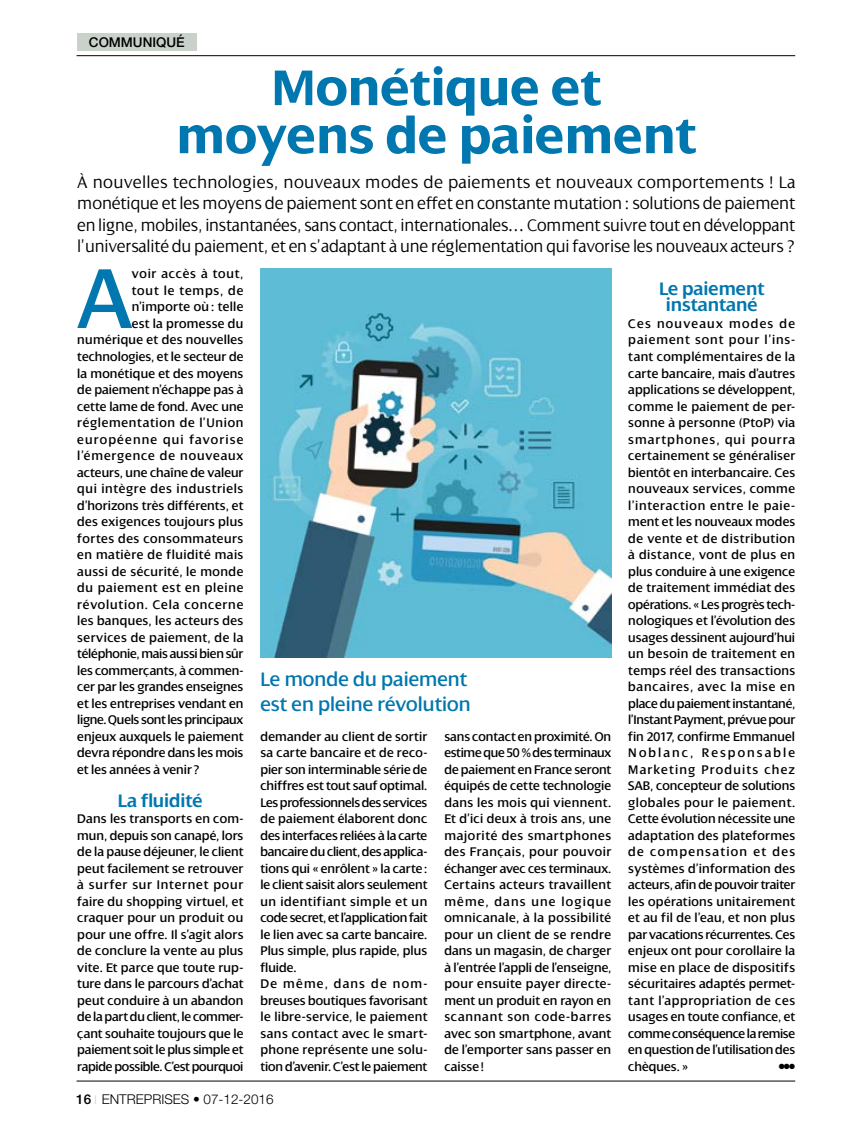
<style>
.page{position:relative;width:859px;height:1136px;background:#fff}
.page>*{position:absolute;margin:0;border:0;box-sizing:border-box;transform-origin:0 0}
.t1{font:90.9px "Dialog";color:#0077ae}
.t2{font:700 54px/48px "Dialog";color:#0077ae;text-align:center}
.t3{font:21px/25.5px "Dialog";color:#0077ae}
.t4{font:600 19.5px/16.5px "Dialog";color:#0077ae;text-align:center}
.t5{font:300 18px/21.6px "Dialog";letter-spacing:-.01em;color:#000;text-align:justify}
.t6{font:13.5px/16.5px "Dialog";letter-spacing:.005em;color:#000;text-align:justify}
.t7{font:13.5px "Dialog";letter-spacing:.06em;color:#000}
.t8{font:13.5px "Dialog";letter-spacing:-.02em;color:#000}
.t9{font:13.5px "Dialog";letter-spacing:.03em;color:#000}
.t10{font:13.5px "Dialog";letter-spacing:.035em;color:#000}
.t11{font:13.5px "Dialog";letter-spacing:.05em;color:#000}
.t12{font:300 13.5px "Helvetica Neue";color:#000}
.t13{font:13.5px "Dialog";letter-spacing:.045em;color:#000}
.t14{font:13.5px "Dialog";letter-spacing:.08em;color:#000}
.t15{font:13.5px "Dialog";letter-spacing:.055em;color:#000}
.t16{font:500 13.5px "Helvetica Neue";color:#000}
.t17{font:7.5px "Zapf Dingbats ITC";color:#000}
.s1{font-weight:500}
.s2{font-size:12px;color:#c9d1cb}
</style>
<div class="page">
<img style="left:260px;top:268px;width:351px;height:389px">
<hr style="left:77px;top:55px;width:718px;height:1px;background:#000">
<hr style="left:77px;top:1080px;width:718px;height:1px;background:#000">
<div style="left:77px;top:33px;width:119px;height:17px;background:#c9d1cb"></div>
<p class="t16" style="left:89px;top:34px;width:97px">COMMUNIQUÉ</p>
<h2 class="t2" style="left:176px;top:64px;width:521px">Monétique et moyens de paiement</h2>
<p class="t5" style="left:77px;top:171px;width:720px">À nouvelles technologies, nouveaux modes de paiements et nouveaux comportements ! La monétique et les moyens de paiement sont en effet en constante mutation : solutions de paiement en ligne, mobiles, instantanées, sans contact, internationales… Comment suivre tout en développant l’universalité du paiement, et en s’adaptant à une réglementation qui favorise les nouveaux acteurs ?</p>
<h1 class="t1" style="left:78px;top:250px;width:55px">A</h1>
<p class="t15" style="left:132px;top:267px;width:113px">voir accès à tout,</p>
<p class="t7" style="left:132px;top:283px;width:113px">tout le temps, de</p>
<p class="t6" style="left:132px;top:299px;width:113px">n’importe où : telle</p>
<p class="t6" style="left:132px;top:315px;width:113px">est la promesse du</p>
<p class="t6" style="left:77px;top:332px;width:168px">numérique et des nouvelles</p>
<p class="t6" style="left:77px;top:348px;width:168px">technologies, et le secteur de</p>
<p class="t6" style="left:77px;top:365px;width:168px">la monétique et des moyens</p>
<p class="t6" style="left:77px;top:381px;width:168px">de paiement n’échappe pas à</p>
<p class="t6" style="left:77px;top:398px;width:168px">cette lame de fond. Avec une</p>
<p class="t11" style="left:77px;top:415px;width:168px">réglementation de l’Union</p>
<p class="t14" style="left:77px;top:432px;width:168px">européenne qui favorise</p>
<p class="t7" style="left:77px;top:448px;width:168px">l’émergence de nouveaux</p>
<p class="t6" style="left:77px;top:464px;width:168px">acteurs, une chaîne de valeur</p>
<p class="t13" style="left:77px;top:481px;width:168px">qui intègre des industriels</p>
<p class="t6" style="left:77px;top:497px;width:168px">d’horizons très différents, et</p>
<p class="t6" style="left:77px;top:513px;width:168px">des exigences toujours plus</p>
<p class="t10" style="left:77px;top:531px;width:168px">fortes des consommateurs</p>
<p class="t10" style="left:77px;top:547px;width:168px">en matière de fluidité mais</p>
<p class="t9" style="left:77px;top:564px;width:168px">aussi de sécurité, le monde</p>
<p class="t11" style="left:77px;top:580px;width:168px">du paiement est en pleine</p>
<p class="t7" style="left:77px;top:597px;width:168px">révolution. Cela concerne</p>
<p class="t6" style="left:77px;top:612px;width:168px">les banques, les acteurs des</p>
<p class="t9" style="left:77px;top:630px;width:168px">services de paiement, de la</p>
<p class="t8" style="left:77px;top:646px;width:168px">téléphonie, mais aussi bien sûr</p>
<p class="t6" style="left:77px;top:662px;width:168px">les commerçants, à commen-</p>
<p class="t6" style="left:77px;top:678px;width:168px">cer par les grandes enseignes</p>
<p class="t6" style="left:77px;top:695px;width:168px">et les entreprises vendant en</p>
<p class="t8" style="left:77px;top:712px;width:168px">ligne. Quels sont les principaux</p>
<p class="t6" style="left:77px;top:728px;width:168px">enjeux auxquels le paiement</p>
<p class="t6" style="left:77px;top:744px;width:168px">devra répondre dans les mois</p>
<p class="t6" style="left:77px;top:761px;width:124px">et les années à venir ?</p>
<h3 class="t4" style="left:118px;top:792px;width:86px">La fluidité</h3>
<p class="t6" style="left:77px;top:810px;width:168px">Dans les transports en com&shy;mun, depuis son canapé, lors de la pause déjeuner, le client peut facilement se retrouver à surfer sur Internet pour faire du shopping virtuel, et craquer pour un produit ou pour une offre. Il s’agit alors de conclure la vente au plus vite. Et parce que toute rup&shy;ture dans le parcours d’achat peut conduire à un abandon de la part du client, le commer&shy;çant souhaite toujours que le paiement soit le plus simple et rapide possible. C’est pourquoi</p>
<h3 class="t3" style="left:260px;top:666px;width:212px">Le monde du paiement est en pleine révolution</h3>
<p class="t6" style="left:260px;top:728px;width:168px;text-align:left">demander au client de sortir sa carte bancaire et de reco&shy;pier son interminable série de chiffres est tout sauf optimal.<br>Les professionnels des services de paiement élaborent donc des interfaces reliées à la carte bancaire du client, des applica&shy;tions qui « enrôlent » la carte: le client saisit alors seulement un identifiant simple et un code secret, et l’application fait le lien avec sa carte bancaire.<br>Plus simple, plus rapide, plus fluide.<br>De même, dans de nom&shy;breuses boutiques favorisant le libre-service, le paiement sans contact avec le smart&shy;phone représente une solu&shy;tion d’avenir. C’est le paiement</p>
<p class="t6" style="left:444px;top:728px;width:168px">sans contact en proximité. On estime que 50 % des terminaux de paiement en France seront équipés de cette technologie dans les mois qui viennent.<br>Et d’ici deux à trois ans, une majorité des smartphones des Français, pour pouvoir échanger avec ces terminaux.<br>Certains acteurs travaillent même, dans une logique omnicanale, à la possibilité pour un client de se rendre dans un magasin, de charger à l’entrée l’appli de l’enseigne, pour ensuite payer directe&shy;ment un produit en rayon en scannant son code-barres avec son smartphone, avant de l’emporter sans passer en caisse!</p>
<p class="t12" style="left:76px;top:1090px;width:199px"><span class="s1">16</span> <span class="s2">l</span> ENTREPRISES • 07-12-2016</p>
<h3 class="t4" style="left:659px;top:280px;width:107px">Le paiement instantané</h3>
<p class="t6" style="left:628px;top:315px;width:168px">Ces nouveaux modes de paiement sont pour l’ins&shy;tant complémentaires de la carte bancaire, mais d’autres applications se développent, comme le paiement de per&shy;sonne à personne (PtoP) via smartphones, qui pourra certainement se généraliser bientôt en interbancaire. Ces nouveaux services, comme l’interaction entre le paie&shy;ment et les nouveaux modes de vente et de distribution à distance, vont de plus en plus conduire à une exigence de traitement immédiat des opérations. « Les progrès tech&shy;nologiques et l’évolution des usages dessinent aujourd’hui un besoin de traitement en temps réel des transactions bancaires, avec la mise en place du paiement instantané, l’Instant Payment, prévue pour fin 2017, confirme Emmanuel Noblanc, Responsable Marketing Produits chez SAB, concepteur de solutions globales pour le paiement.<br>Cette évolution nécessite une adaptation des plateformes de compensation et des systèmes d’information des acteurs, afin de pouvoir traiter les opérations unitairement et au fil de l’eau, et non plus par vacations récurrentes. Ces enjeux ont pour corollaire la mise en place de dispositifs sécuritaires adaptés permet&shy;tant l’appropriation de ces usages en toute confiance, et comme conséquence la remise en question de l’utilisation des chèques. »</p>
<p class="t17" style="left:779px;top:1063px;width:18px">●●●</p>
</div>
